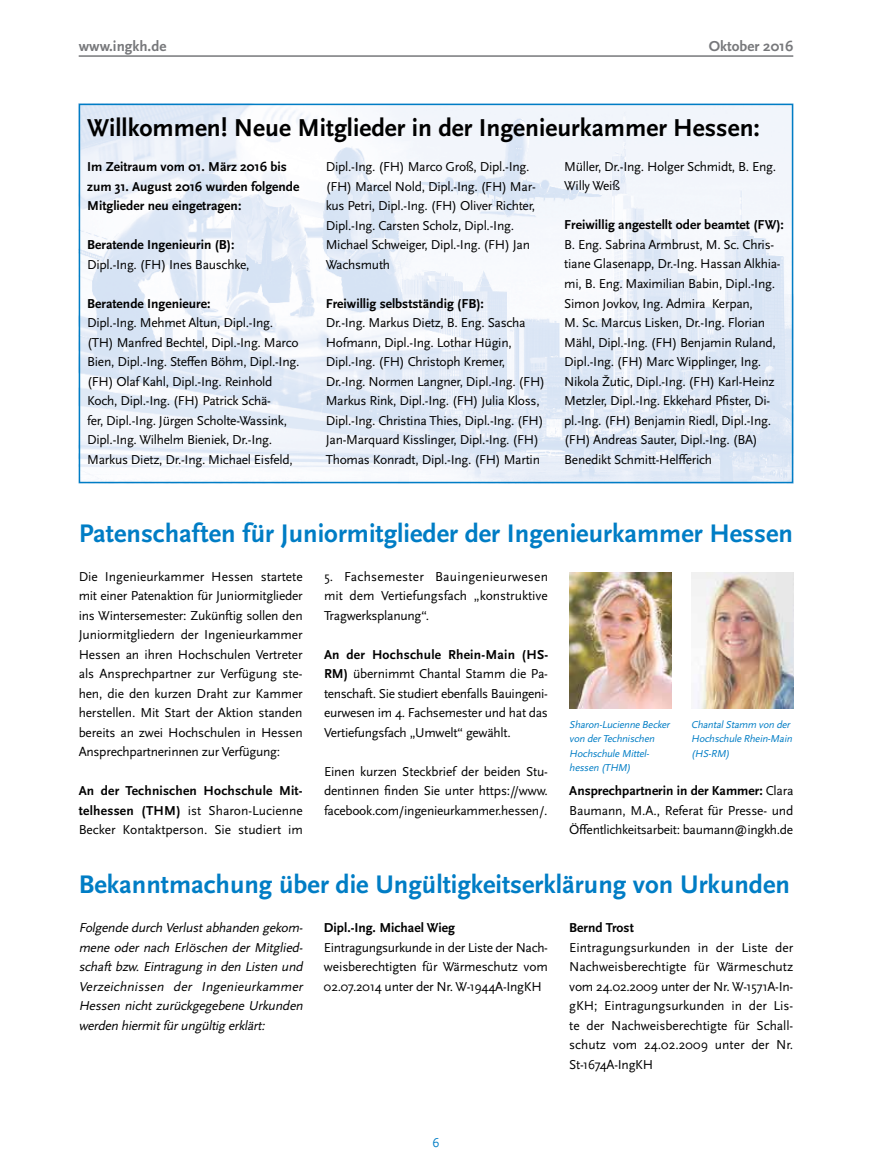
<style>
.page{position:relative;width:872px;height:1170px;background:#fff}
.page>*{position:absolute;margin:0;border:0;box-sizing:border-box;transform-origin:0 0}
.t1{font:700 26.55px "Scala Sans OT";color:#007dc5}
.t2{font:700 25.5px "Scala Sans OT";color:#000}
.t3{font:700 15px "Scala Sans OT";color:#77787b}
.t4{font:13.5px/19.5px "Scala Sans OT";letter-spacing:-.02em;color:#000;text-align:justify}
.t5{font:700 13.5px/19.5px "Scala Sans OT";color:#000}
.t6{font:italic 13.5px/19.5px "Scala Sans OT";color:#000;text-align:justify}
.t7{font:13.5px "Scala Sans OT";color:#007dc5}
.t8{font:italic 10.5px/14.2px "Scala Sans OT";color:#007dc5}
.s1{font-weight:700}
</style>
<div class="page">
<hr style="left:79px;top:55px;width:714px;height:2px;background:#77787b">
<img style="left:82px;top:107px;width:708px;height:373px">
<div style="left:79px;top:104px;width:714px;height:379px;border:2px solid #007dc5"></div>
<img style="left:569px;top:572px;width:102px;height:136px">
<img style="left:691px;top:572px;width:102px;height:136px">
<p class="t3" style="left:79px;top:37px;width:89px">www.ingkh.de</p>
<p class="t3" style="left:708px;top:37px;width:86px">Oktober 2016</p>
<h2 class="t2" style="left:87px;top:113px;width:674px">Willkommen! Neue Mitglieder in der Ingenieurkammer Hessen:</h2>
<p class="t5" style="left:87px;top:157px;width:214px">Im Zeitraum vom 01. März 2016 bis zum 31. August 2016 wurden folgende<br>Mitglieder neu eingetragen:</p>
<p class="t5" style="left:87px;top:235px;width:149px">Beratende Ingenieurin (B):</p>
<p class="t4" style="left:87px;top:255px;width:164px">Dipl.-Ing. (FH) Ines Bauschke,</p>
<p class="t5" style="left:87px;top:294px;width:125px">Beratende Ingenieure:</p>
<p class="t4" style="left:87px;top:313px;width:214px;text-align:left">Dipl.-Ing. Mehmet Altun, Dipl.-Ing. (TH) Manfred Bechtel, Dipl.-Ing. Marco Bien, Dipl.-Ing. Steffen Böhm, Dipl.-Ing. (FH) Olaf Kahl, Dipl.-Ing. Reinhold Koch, Dipl.-Ing. (FH) Patrick Schä-<br>fer, Dipl.-Ing. Jürgen Scholte-Wassink, Dipl.-Ing. Wilhelm Bieniek, Dr.-Ing.<br>Markus Dietz, Dr.-Ing. Michael Eisfeld,</p>
<p class="t4" style="left:326px;top:157px;width:211px;text-align:left">Dipl.-Ing. (FH) Marco Groß, Dipl.-Ing. (FH) Marcel Nold, Dipl.-Ing. (FH) Mar&shy;kus Petri, Dipl.-Ing. (FH) Oliver Richter, Dipl.-Ing. Carsten Scholz, Dipl.-Ing.<br>Michael Schweiger, Dipl.-Ing. (FH) Jan Wachsmuth</p>
<p class="t5" style="left:326px;top:293px;width:160px">Freiwillig selbstständig (FB):</p>
<p class="t4" style="left:326px;top:313px;width:221px;text-align:left">Dr.-Ing. Markus Dietz, B. Eng. Sascha Hofmann, Dipl.-Ing. Lothar Hügin, Dipl.-Ing. (FH) Christoph Kremer, Dr.-Ing. Normen Langner, Dipl.-Ing. (FH)<br>Markus Rink, Dipl.-Ing. (FH) Julia Kloss, Dipl.-Ing. Christina Thies, Dipl.-Ing. (FH)<br>Jan-Marquard Kisslinger, Dipl.-Ing. (FH)<br>Thomas Konradt, Dipl.-Ing. (FH) Martin</p>
<p class="t4" style="left:564px;top:157px;width:213px">Müller, Dr.-Ing. Holger Schmidt, B. Eng.<br>Willy Weiß</p>
<p class="t5" style="left:564px;top:215px;width:221px">Freiwillig angestellt oder beamtet (FW):</p>
<p class="t4" style="left:564px;top:235px;width:218px;text-align:left">B. Eng. Sabrina Armbrust, M. Sc. Chris&shy;tiane Glasenapp, Dr.-Ing. Hassan Alkhia&shy;mi, B. Eng. Maximilian Babin, Dipl.-Ing.<br>Simon Jovkov, Ing. Admira Kerpan,<br>M. Sc. Marcus Lisken, Dr.-Ing. Florian Mähl, Dipl.-Ing. (FH) Benjamin Ruland, Dipl.-Ing. (FH) Marc Wipplinger, Ing.<br>Nikola Žutic, Dipl.-Ing. (FH) Karl-Heinz Metzler, Dipl.-Ing. Ekkehard Pfister, Di&shy;pl.-Ing. (FH) Benjamin Riedl, Dipl.-Ing. (FH) Andreas Sauter, Dipl.-Ing. (BA)<br>Benedikt Schmitt-Helfferich</p>
<h1 class="t1" style="left:79px;top:518px;width:715px">Patenschaften für Juniormitglieder der Ingenieurkammer Hessen</h1>
<p class="t4" style="left:79px;top:567px;width:225px">Die Ingenieurkammer Hessen startete mit einer Patenaktion für Juniormitglieder ins Wintersemester: Zukünftig sollen den Juniormitgliedern der Ingenieurkammer Hessen an ihren Hochschulen Vertreter als Ansprechpartner zur Verfügung ste&shy;hen, die den kurzen Draht zur Kammer herstellen. Mit Start der Aktion standen bereits an zwei Hochschulen in Hessen Ansprechpartnerinnen zur Verfügung:</p>
<p class="t4" style="left:79px;top:781px;width:226px"><span class="s1">An der Technischen Hochschule Mit&shy;telhessen (THM)</span> ist Sharon-Lucienne Becker Kontaktperson. Sie studiert im</p>
<p class="t4" style="left:324px;top:567px;width:226px">5. Fachsemester Bauingenieurwesen mit dem Vertiefungsfach „konstruktive Tragwerksplanung“.</p>
<p class="t4" style="left:324px;top:645px;width:226px"><span class="s1">An der Hochschule Rhein-Main (HS-RM)</span> übernimmt Chantal Stamm die Pa&shy;tenschaft. Sie studiert ebenfalls Bauingeni&shy;eurwesen im 4. Fachsemester und hat das Vertiefungsfach „Umwelt“ gewählt.</p>
<p class="t4" style="left:324px;top:762px;width:225px">Einen kurzen Steckbrief der beiden Stu&shy;dentinnen finden Sie unter https://www. facebook.com/ingenieurkammer.hessen/.</p>
<p class="t8" style="left:569px;top:717px;width:104px">Sharon- Lucienne Becker von derTechnischen<br>Hochschule Mittel&shy;hessen (THM)</p>
<p class="t8" style="left:691px;top:717px;width:105px">ChantalStamm von der<br>Hochschule Rhein- Main (HS- RM)</p>
<p class="t4" style="left:569px;top:781px;width:226px"><span class="s1">Ansprechpartnerin in der Kammer:</span> Clara Baumann, M.A., Referat für Presse- und Öffentlichkeitsarbeit: baumann@ingkh.de</p>
<h1 class="t1" style="left:79px;top:869px;width:713px">Bekanntmachung über die Ungültigkeitserklärung von Urkunden</h1>
<p class="t6" style="left:79px;top:918px;width:228px">Folgende durch Verlustabhanden gekom&shy;mene oder nach Erlöschen der Mitglied&shy;schaft bzw. Eintragung in den Listen und Verzeichnissen der Ingenieurkammer Hessen nicht zurückgegebene Urkunden werden hiermitfürungültig erklärt:</p>
<p class="t5" style="left:324px;top:918px;width:133px">Dipl.-Ing. Michael Wieg</p>
<p class="t5" style="left:569px;top:918px;width:66px">Bernd Trost</p>
<p class="t4" style="left:569px;top:937px;width:226px">Eintragungsurkunden in der Liste der Nachweisberechtigte für Wärmeschutz vom 24.02.2009 unter der Nr. W-1571A-In&shy;gKH; Eintragungsurkunden in der Lis&shy;te der Nachweisberechtigte für Schall&shy;schutz vom 24.02.2009 unter der Nr.<br>St-1674A-IngKH</p>
<p class="t4" style="left:324px;top:937px;width:225px">Eintragungsurkunde in der Liste der Nach&shy;weisberechtigten für Wärmeschutz vom 02.07.2014 unter der Nr. W-1944A-IngKH</p>
<p class="t7" style="left:432px;top:1134px;width:9px">6</p>
</div>
